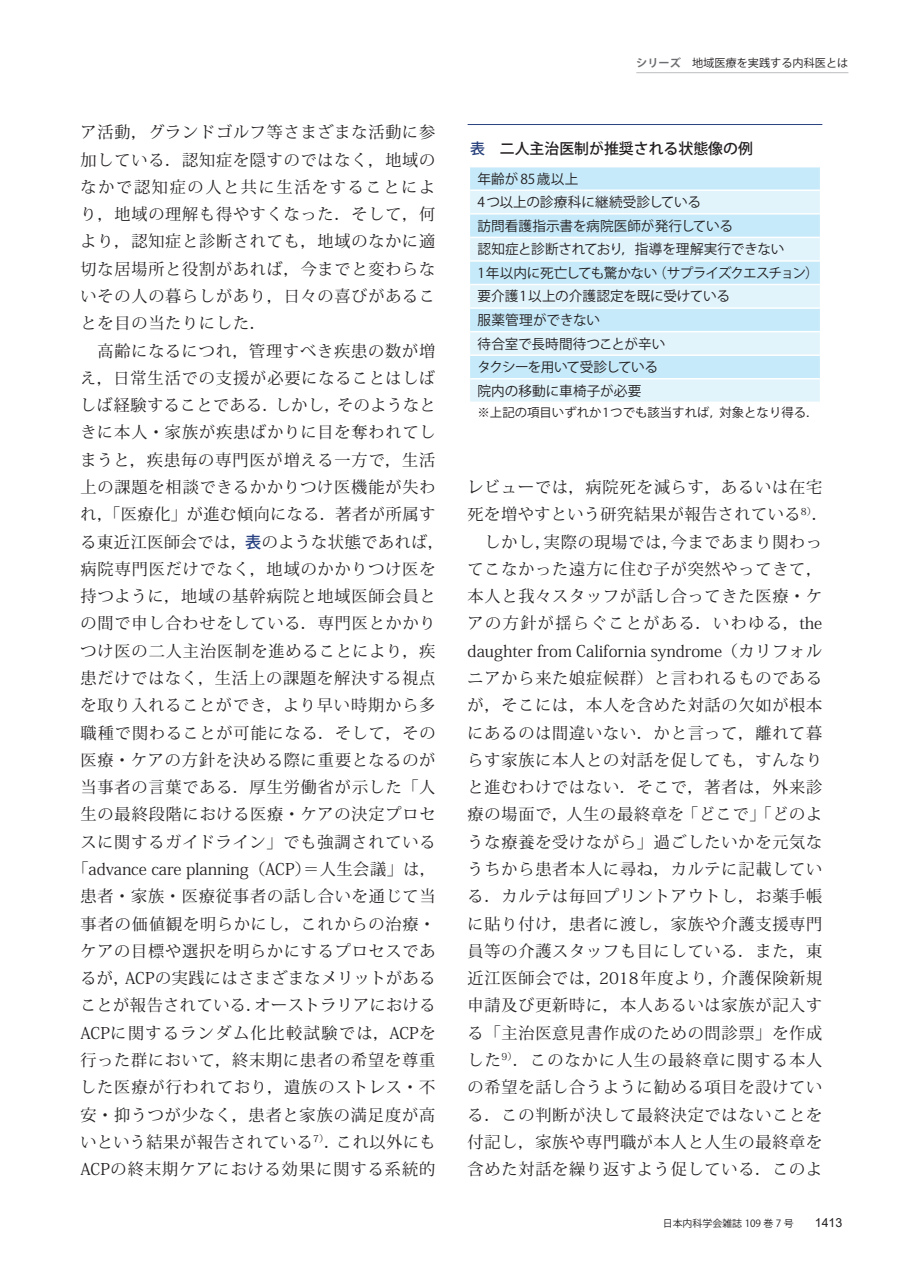
<style>
.page{position:relative;width:903px;height:1275px;background:#fff}
.page>*{position:absolute;margin:0;border:0;box-sizing:border-box;transform-origin:0 0}
.grid-13q{font:16.1px/27.3px "Koz Min Pr 6 N";letter-spacing:.05em;color:#231f20;text-align:justify}
.t1{font:500 14.88px "Koz Go Pr 6 N";color:#231f20}
.t2{font:13.65px/23.6px "Koz Go Pr 6 N";letter-spacing:-.01em;color:#231f20}
.t3{font:12.42px "Koz Go Pr 6 N";color:#231f20}
.t4{font:12.42px "Arial";color:#231f20}
.t5{font:11.2px "Koz Go Pr 6 N";color:#231f20}
.t6{font:9.97px "Koz Go Pr 6 N";color:#231f20}
.s1{font-family:"Koz Go Pr 6 N";font-weight:500;color:#294281}
.s2{font-weight:700;color:#6c6d70}
.s3{color:#253e7a}
</style>
<div class="page">
<div style="left:470px;top:167px;width:350px;height:22px;background:#c6eafa"></div>
<svg style="left:470px;top:191px;width:350px;height:211px;background:#d5effb"></svg>
<hr style="left:470px;top:213px;width:350px;height:2px;background:#fff">
<hr style="left:470px;top:237px;width:350px;height:1px;background:#fff">
<hr style="left:470px;top:260px;width:350px;height:2px;background:#fff">
<hr style="left:470px;top:284px;width:350px;height:1px;background:#fff">
<hr style="left:470px;top:307px;width:350px;height:2px;background:#fff">
<hr style="left:470px;top:331px;width:350px;height:1px;background:#fff">
<hr style="left:470px;top:354px;width:350px;height:2px;background:#fff">
<hr style="left:470px;top:378px;width:350px;height:1px;background:#fff">
<hr style="left:468px;top:124px;width:354px;height:1px;background:#294281">
<hr style="left:636px;top:72px;width:212px;height:1px;background:#bcbdc0">
<p class="grid-13q" style="left:81px;top:119px;width:356px">ア活動，グランドゴルフ等さまざまな活動に参加している．認知症を隠すのではなく，地域のなかで認知症の人と共に生活をすることにより，地域の理解も得やすくなった．そして，何より，認知症と診断されても，地域のなかに適切な居場所と役割があれば，今までと変わらないその人の暮らしがあり，日々の喜びがあることを目の当たりにした．</p>
<p class="grid-13q" style="left:72px;top:337px;width:373px;text-align:center">　高齢になるにつれ，管理すべき疾患の数が増え，日常生活での支援が必要になることはしばしば経験することである．しかし，そのようなときに本人・家族が疾患ばかりに目を奪われてしまうと，疾患毎の専門医が増える一方で，生活上の課題を相談できるかかりつけ医機能が失われ，「医療化」が進む傾向になる．著者が所属する東近江医師会では，<span class="s1">表</span>のような状態であれば，病院専門医だけでなく，地域のかかりつけ医を持つように，地域の基幹病院と地域医師会員との間で申し合わせをしている．専門医とかかりつけ医の二人主治医制を進めることにより，疾患だけではなく，生活上の課題を解決する視点を取り入れることができ，より早い時期から多職種で関わることが可能になる．そして，その医療・ケアの方針を決める際に重要となるのが当事者の言葉である．厚生労働省が示した「人生の最終段階における医療・ケアの決定プロセスに関するガイドライン」でも強調されている「advance care planning（ACP）＝人生会議」は，患者・家族・医療従事者の話し合いを通じて当事者の価値観を明らかにし，これからの治療・ケアの目標や選択を明らかにするプロセスであるが，ACPの実践にはさまざまなメリットがあることが報告されている．オーストラリアにおける<br>ACPに関するランダム化比較試験では，ACPを行った群において，終末期に患者の希望を尊重した医療が行われており，遺族のストレス・不安・抑うつが少なく，患者と家族の満足度が高いという結果が報告されている<sup>7）</sup>．これ以外にも<br>ACPの終末期ケアにおける効果に関する系統的</p>
<p class="t5" style="left:636px;top:57px;width:214px"><span class="s2">シリーズ</span>　地域医療を実践する内科医とは</p>
<p class="t1" style="left:470px;top:140px;width:284px"><span class="s3">表</span> 二人主治医制が推奨される状態像の例</p>
<p class="t2" style="left:477px;top:167px;width:343px">年齢が85歳以上<br>4つ以上の診療科に継続受診している<br>訪問看護指示書を病院医師が発行している<br>認知症と診断されており，指導を理解実行できない<br>1年以内に死亡しても驚かない（サプライズクエスチョン）要介護1以上の介護認定を既に受けている<br>服薬管理ができない<br>待合室で長時間待つことが辛い<br>タクシーを用いて受診している<br>院内の移動に車椅子が必要</p>
<p class="t3" style="left:477px;top:406px;width:343px">※上記の項目いずれか1つでも該当すれば，対象となり得る．</p>
<p class="grid-13q" style="left:467px;top:474px;width:362px">レビューでは，病院死を減らす，あるいは在宅死を増やすという研究結果が報告されている<sup>8）</sup>．</p>
<p class="grid-13q" style="left:468px;top:528px;width:356px">　しかし，実際の現場では，今まであまり関わってこなかった遠方に住む子が突然やってきて，本人と我々スタッフが話し合ってきた医療・ケアの方針が揺らぐことがある．いわゆる，the daughter from California syndrome（カリフォルニアから来た娘症候群）と言われるものであるが，そこには，本人を含めた対話の欠如が根本にあるのは間違いない．かと言って，離れて暮らす家族に本人との対話を促しても，すんなりと進むわけではない．そこで，著者は，外来診療の場面で，人生の最終章を「どこで」「どのような療養を受けながら」過ごしたいかを元気なうちから患者本人に尋ね，カルテに記載している．カルテは毎回プリントアウトし，お薬手帳に貼り付け，患者に渡し，家族や介護支援専門員等の介護スタッフも目にしている．また，東近江医師会では，2018年度より，介護保険新規申請及び更新時に，本人あるいは家族が記入する「主治医意見書作成のための問診票」を作成した<sup>9）</sup>．このなかに人生の最終章に関する本人の希望を話し合うように勧める項目を設けている．この判断が決して最終決定ではないことを付記し，家族や専門職が本人と人生の最終章を含めた対話を繰り返すよう促している．このよ</p>
<p class="t6" style="left:663px;top:1217px;width:133px">日本内科学会雑誌 109 巻 7 号</p>
<p class="t4" style="left:815px;top:1214px;width:29px">1413</p>
</div>
